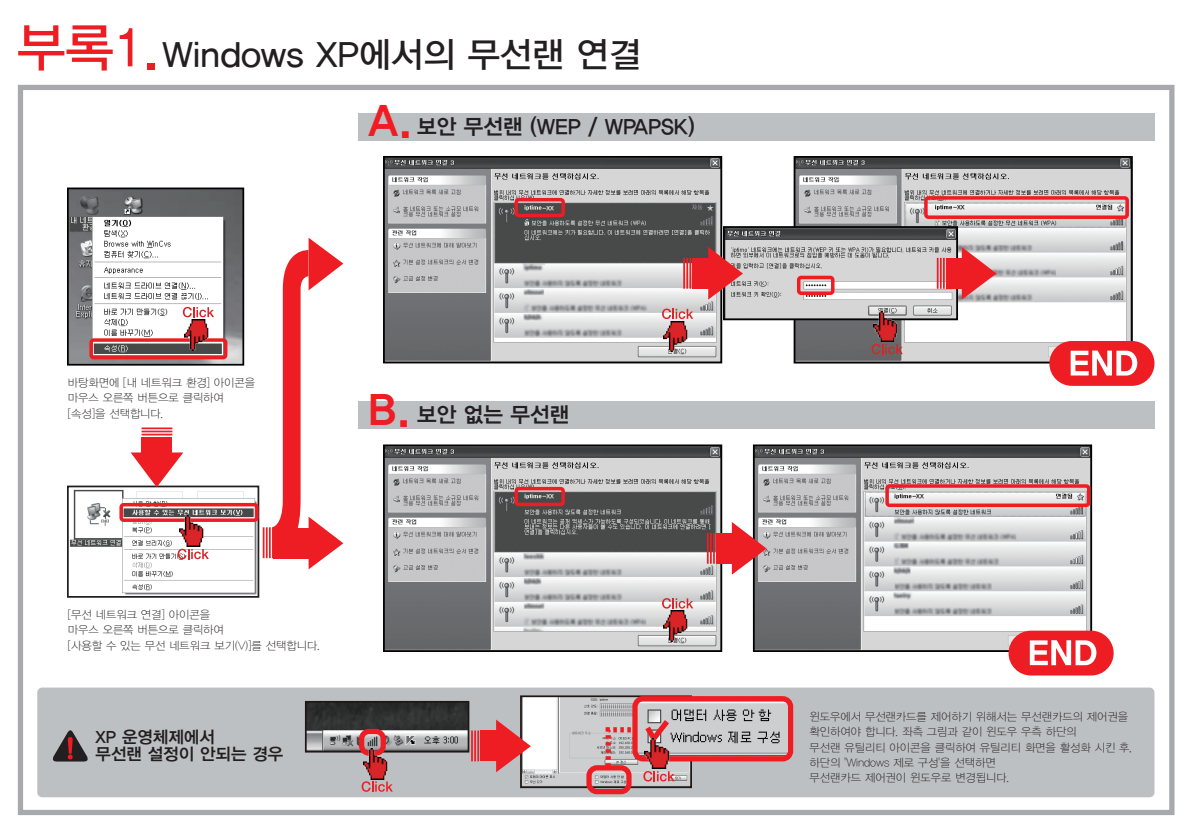
<style>
.page{position:relative;width:1191px;height:834px;background:#fff}
.page>*{position:absolute;margin:0;border:0;box-sizing:border-box;transform-origin:0 0}
.t1{font:35px "YDIYGO330";color:#231f20}
.t2{font:21.35px "YDIYGO340";color:#231f20}
.t3{font:16.8px/16.8px "YDIYGO340";color:#231f20}
.t4{font:11.2px/15.4px "YDIYGO310";color:#231f20}
.t5{font:6.12px "YDIYGO340";color:#fff}
.t6{font:6.12px "YDIYGO340";color:#030303}
.s1{font-size:52.5px;color:#ee1d23}
.s2{font-family:"YDIYGO350";font-size:41.12px;color:#ee1d23}
</style>
<div class="page">
<img style="left:756px;top:447px;width:333px;height:201px">
<img style="left:386px;top:447px;width:333px;height:201px">
<div style="left:383px;top:444px;width:339px;height:207px;border:2px solid #030303"></div>
<img style="left:663px;top:610px;width:25px;height:31px">
<svg style="left:662px;top:598px;width:31px;height:10px"></svg>
<div style="left:753px;top:444px;width:339px;height:207px;border:2px solid #030303"></div>
<div style="left:716px;top:532px;width:20px;height:31px;background:#ee1d23"></div>
<svg style="left:732px;top:522px;width:34px;height:52px"></svg>
<hr style="left:713px;top:532px;width:2px;height:31px;background:#ee1d23">
<hr style="left:710px;top:532px;width:1px;height:31px;background:#ee1d23">
<hr style="left:707px;top:532px;width:1px;height:31px;background:#ee1d23">
<div style="left:514px;top:487px;width:51px;height:19px;border:4px solid #ee1d23;border-radius:2px"></div>
<div style="left:885px;top:484px;width:205px;height:23px;border:4px solid #ee1d23;border-radius:2px"></div>
<img style="left:386px;top:159px;width:333px;height:201px">
<img style="left:796px;top:159px;width:333px;height:201px">
<img style="left:663px;top:321px;width:25px;height:31px">
<svg style="left:662px;top:308px;width:31px;height:11px"></svg>
<div style="left:793px;top:156px;width:339px;height:207px;border:2px solid #030303"></div>
<div style="left:383px;top:156px;width:339px;height:207px;border:2px solid #030303"></div>
<img style="left:726px;top:229px;width:229px;height:88px">
<div style="left:797px;top:276px;width:37px;height:19px;border:4px solid #ee1d23;border-radius:2px"></div>
<div style="left:514px;top:198px;width:51px;height:19px;border:4px solid #ee1d23;border-radius:2px"></div>
<div style="left:924px;top:196px;width:205px;height:23px;border:4px solid #ee1d23;border-radius:2px"></div>
<div style="left:723px;top:226px;width:235px;height:94px;border:2px solid #030303"></div>
<div style="left:692px;top:258px;width:20px;height:30px;background:#ee1d23"></div>
<svg style="left:708px;top:247px;width:35px;height:52px;background:#cd6366"></svg>
<hr style="left:689px;top:258px;width:2px;height:30px;background:#ee1d23">
<hr style="left:686px;top:258px;width:2px;height:30px;background:#ee1d23">
<hr style="left:683px;top:258px;width:2px;height:30px;background:#ee1d23">
<div style="left:946px;top:258px;width:19px;height:30px;background:#ee1d23"></div>
<svg style="left:961px;top:247px;width:35px;height:52px;background:#de7376"></svg>
<hr style="left:943px;top:258px;width:1px;height:30px;background:#ee1d23">
<hr style="left:940px;top:258px;width:1px;height:30px;background:#ee1d23">
<hr style="left:936px;top:258px;width:2px;height:30px;background:#ee1d23">
<img style="left:873px;top:311px;width:25px;height:31px">
<svg style="left:871px;top:344px;width:32px;height:10px"></svg>
<div style="left:37px;top:687px;width:1117px;height:110px;background:#bdc0c3;border-radius:5px"></div>
<img style="left:523px;top:698px;width:166px;height:87px">
<div style="left:18px;top:85px;width:1156px;height:730px;border:5px solid #a8a9ad"></div>
<hr style="left:269px;top:527px;width:2px;height:31px;background:#ee1d23">
<hr style="left:266px;top:527px;width:2px;height:31px;background:#ee1d23">
<hr style="left:263px;top:527px;width:1px;height:31px;background:#ee1d23">
<svg style="left:272px;top:238px;width:71px;height:331px"></svg>
<div style="left:1008px;top:630px;width:105px;height:45px;background:#ee1d23;border-radius:22px"></div>
<svg style="left:1029px;top:640px;width:67px;height:25px"></svg>
<div style="left:358px;top:113px;width:796px;height:27px;background:#bdc0c3"></div>
<div style="left:358px;top:401px;width:796px;height:27px;background:#bdc0c3"></div>
<img style="left:70px;top:489px;width:186px;height:105px">
<img style="left:70px;top:190px;width:171px;height:172px">
<div style="left:67px;top:187px;width:177px;height:178px;border:2px solid #030303"></div>
<div style="left:67px;top:485px;width:192px;height:112px;border:2px solid #231f20"></div>
<div style="left:119px;top:503px;width:140px;height:19px;border:4px solid #ee1d23;border-radius:2px"></div>
<img style="left:179px;top:516px;width:25px;height:30px">
<svg style="left:178px;top:548px;width:31px;height:11px"></svg>
<div style="left:1049px;top:341px;width:105px;height:45px;background:#ee1d23;border-radius:22px"></div>
<svg style="left:1070px;top:350px;width:67px;height:25px"></svg>
<div style="left:89px;top:338px;width:138px;height:21px;border:4px solid #ee1d23;border-radius:2px"></div>
<img style="left:184px;top:319px;width:25px;height:31px">
<svg style="left:183px;top:307px;width:31px;height:10px"></svg>
<svg style="left:53px;top:730px;width:35px;height:31px"></svg>
<div style="left:142px;top:436px;width:30px;height:20px;background:#ee1d23"></div>
<svg style="left:131px;top:452px;width:52px;height:35px"></svg>
<hr style="left:142px;top:433px;width:30px;height:2px;background:#ee1d23">
<hr style="left:142px;top:430px;width:30px;height:2px;background:#ee1d23">
<hr style="left:142px;top:427px;width:30px;height:2px;background:#ee1d23">
<img style="left:308px;top:703px;width:158px;height:46px">
<div style="left:305px;top:700px;width:164px;height:52px;border:2px solid #201814"></div>
<div style="left:359px;top:728px;width:27px;height:27px;border:5px solid #ee1d23;border-radius:7px"></div>
<img style="left:363px;top:748px;width:25px;height:31px">
<svg style="left:361px;top:781px;width:32px;height:10px"></svg>
<div style="left:520px;top:695px;width:172px;height:93px;border:2px solid #201814"></div>
<div style="left:586px;top:765px;width:45px;height:29px;border:5px solid #ee1d23;border-radius:8px"></div>
<img style="left:638px;top:702px;width:149px;height:53px">
<div style="left:632px;top:696px;width:161px;height:65px;border:5px solid #ee1d23;border-radius:8px"></div>
<svg style="left:603px;top:714px;width:71px;height:67px"></svg>
<div style="left:480px;top:730px;width:20px;height:31px;background:#ee1d23"></div>
<svg style="left:496px;top:719px;width:35px;height:53px"></svg>
<hr style="left:477px;top:730px;width:2px;height:31px;background:#ee1d23">
<hr style="left:474px;top:730px;width:2px;height:31px;background:#ee1d23">
<hr style="left:471px;top:730px;width:2px;height:31px;background:#ee1d23">
<h1 class="t1" style="left:17px;top:35px;width:625px"><span class="s1">부록1.</span>Windows XP에서의 무선랜 연결</h1>
<h2 class="t2" style="left:368px;top:114px;width:328px"><span class="s2">A.</span> 보안 무선랜 (WEP / WPAPSK)</h2>
<p class="t5" style="left:542px;top:204px;width:13px">-XX</p>
<p class="t6" style="left:953px;top:204px;width:13px">-XX</p>
<p class="t4" style="left:68px;top:375px;width:189px">바탕화면에 [내 네트워크 환경] 아이콘을 마우스 오른쪽 버튼으로 클릭하여 [속성]을 선택합니다.</p>
<p class="t4" style="left:68px;top:607px;width:253px">[무선 네트워크 연결] 아이콘을<br>마우스 오른쪽 버튼으로 클릭하여<br>[사용할 수 있는 무선 네트워크 보기(V)]를 선택합니다.</p>
<h3 class="t3" style="left:96px;top:728px;width:189px">XP 운영체제에서<br>무선랜 설정이 안되는 경우</h3>
<h2 class="t2" style="left:368px;top:402px;width:203px"><span class="s2">B.</span> 보안 없는 무선랜</h2>
<p class="t5" style="left:542px;top:493px;width:13px">-XX</p>
<p class="t6" style="left:912px;top:492px;width:13px">-XX</p>
<p class="t4" style="left:809px;top:708px;width:324px">윈도우에서 무선랜카드를 제어하기 위해서는 무선랜카드의 제어권을 확인하여야 합니다. 좌측 그림과 같이 윈도우 우측 하단의<br>무선랜 유틸리티 아이콘을 클릭하여 유틸리티 화면을 활성화 시킨 후, 하단의 "Windows 제로 구성'을 선택하면<br>무선랜카드 제어권이 윈도우로 변경됩니다.</p>
</div>
